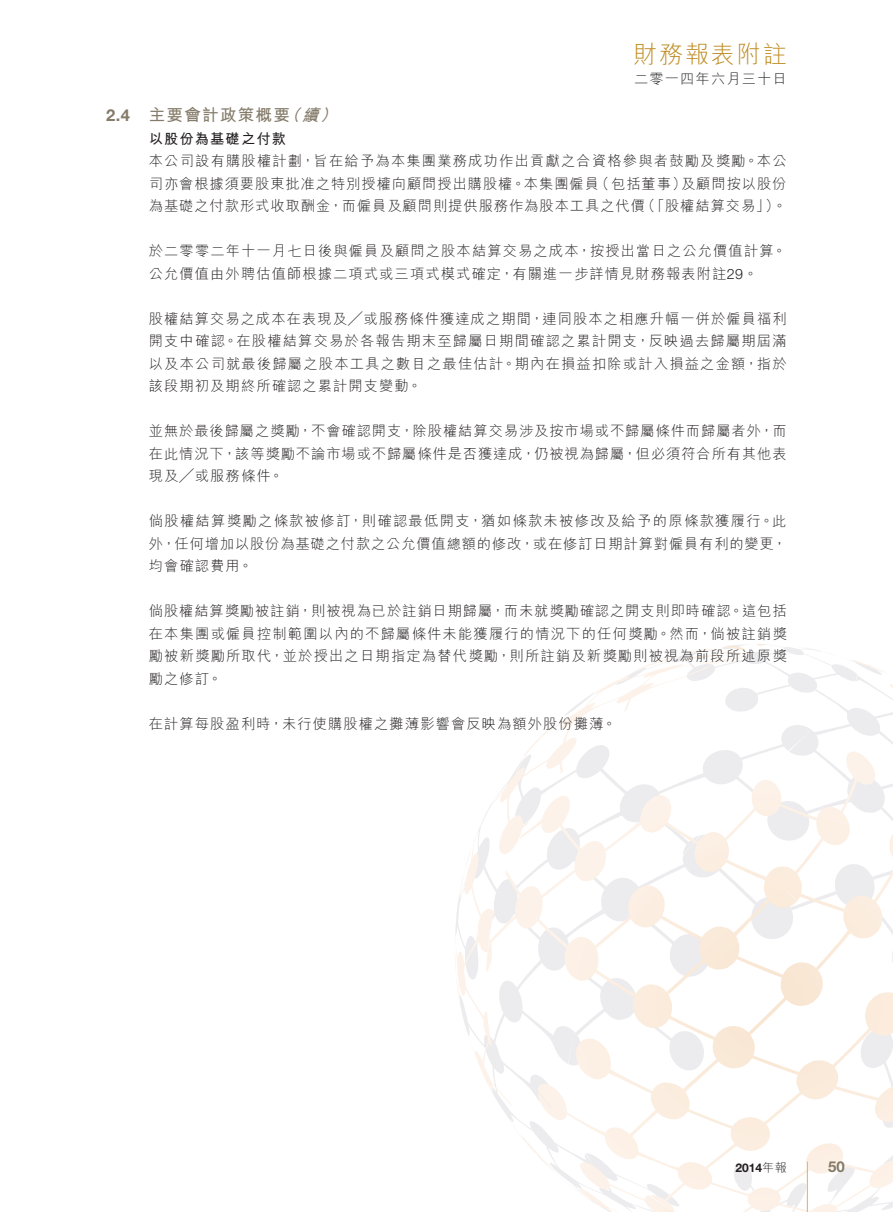
<style>
.page{position:relative;width:893px;height:1212px;background:#fff}
.page>*{position:absolute;margin:0;border:0;box-sizing:border-box;transform-origin:0 0}
.t1{font:300 24px "M Hei HK";letter-spacing:.08em;color:#be8a20}
.Heading_1{font:700 16.5px "M Hei HK";letter-spacing:.08em;color:#847b69}
.Heading_1-2{font:italic 700 16.5px "M Hei HK";color:#847b69}
.Heading_1-3{font:700 16.5px "Helvetica Neue LT Std";color:#847b69}
.t2{font:700 15px "Helvetica Neue LT Std";color:#847b69}
.Body_Text{font:300 14.25px/22.5px "M Hei HK";letter-spacing:.08em;color:#231f20;text-align:justify}
.Heading_2{font:700 14.25px "M Hei HK";letter-spacing:.08em;color:#231f20}
.t3{font:700 12px "Helvetica Neue LT Std";color:#231f20}
.s1{font-family:"Helvetica Neue LT Std"}
.s2{font-family:"M Hei HK";font-weight:300}
</style>
<div class="page">
<svg style="left:455px;top:905px;width:31px;height:175px"></svg>
<svg style="left:759px;top:650px;width:134px;height:115px"></svg>
<svg style="left:486px;top:765px;width:407px;height:447px"></svg>
<svg style="left:632px;top:1195px;width:44px;height:17px"></svg>
<svg style="left:458px;top:655px;width:301px;height:250px"></svg>
<svg style="left:684px;top:644px;width:132px;height:11px"></svg>
<hr style="left:807px;top:1161px;width:1px;height:51px;background:#dfb77c">
<p class="Heading_1-3" style="left:106px;top:105px;width:25px">2.4</p>
<p class="Heading_1" style="left:149px;top:103px;width:143px">主要會計政策概要</p>
<p class="Heading_1-2" style="left:284px;top:103px;width:24px">（</p>
<p class="Heading_1-2" style="left:320px;top:103px;width:24px">(</p>
<p class="Heading_1-2" style="left:302px;top:103px;width:24px">續</p>
<h1 class="t1" style="left:633px;top:42px;width:155px">財務報表附註</h1>
<p class="Body_Text" style="left:634px;top:67px;width:154px">二零一四年六月三十日</p>
<p class="Heading_2" style="left:149px;top:128px;width:139px">以股份為基礎之付款</p>
<p class="Body_Text" style="left:149px;top:149px;width:639px;text-align:right">本公司設有購股權計劃，旨在給予為本集團業務成功作出貢獻之合資格參與者鼓勵及獎勵。本公及顧問按以股份</p>
<p class="Body_Text" style="left:595px;top:172px;width:93px">（包括董事）</p>
<p class="Body_Text" style="left:149px;top:172px;width:452px">司亦會根據須要股東批准之特別授權向顧問授出購股權。本集團僱員</p>
<p class="Body_Text" style="left:149px;top:194px;width:498px">為基礎之付款形式收取酬金，而僱員及顧問則提供服務作為股本工具之代價</p>
<p class="Body_Text" style="left:149px;top:239px;width:639px">於二零零二年十一月七日後與僱員及顧問之股本結算交易之成本，按授出當日之公允價值計算。公允價值由外聘估值師根據二項式或三項式模式確定，有關進一步詳情見財務報表附註<span class="s1">29</span>。</p>
<p class="Body_Text" style="left:149px;top:307px;width:639px">股權結算交易之成本在表現及╱或服務條件獲達成之期間，連同股本之相應升幅一併於僱員福利開支中確認。在股權結算交易於各報告期末至歸屬日期間確認之累計開支，反映過去歸屬期屆滿以及本公司就最後歸屬之股本工具之數目之最佳估計。期內在損益扣除或計入損益之金額，指於該段期初及期終所確認之累計開支變動。</p>
<p class="Body_Text" style="left:149px;top:419px;width:639px">並無於最後歸屬之獎勵，不會確認開支，除股權結算交易涉及按市場或不歸屬條件而歸屬者外，而在此情況下，該等獎勵不論市場或不歸屬條件是否獲達成，仍被視為歸屬，但必須符合所有其他表現及╱或服務條件。</p>
<p class="Body_Text" style="left:149px;top:509px;width:640px">倘股權結算獎勵之條款被修訂，則確認最低開支，猶如條款未被修改及給予的原條款獲履行。此外，任何增加以股份為基礎之付款之公允價值總額的修改，或在修訂日期計算對僱員有利的變更，均會確認費用。</p>
<p class="Body_Text" style="left:149px;top:599px;width:639px">倘股權結算獎勵被註銷，則被視為已於註銷日期歸屬，而未就獎勵確認之開支則即時確認。這包括在本集團或僱員控制範圍以內的不歸屬條件未能獲履行的情況下的任何獎勵。然而，倘被註銷獎勵被新獎勵所取代，並於授出之日期指定為替代獎勵，則所註銷及新獎勵則被視為前段所述原獎勵之修訂。</p>
<p class="Body_Text" style="left:149px;top:712px;width:469px">在計算每股盈利時，未行使購股權之攤薄影響會反映為額外股份攤薄。</p>
<p class="Body_Text" style="left:641px;top:194px;width:130px">（「股權結算交易「</p>
<p class="Body_Text" style="left:765px;top:194px;width:23px">。(</p>
<p class="t3" style="left:735px;top:1160px;width:53px">2014<span class="s2">年報</span></p>
<p class="t2" style="left:828px;top:1157px;width:18px">50</p>
</div>
